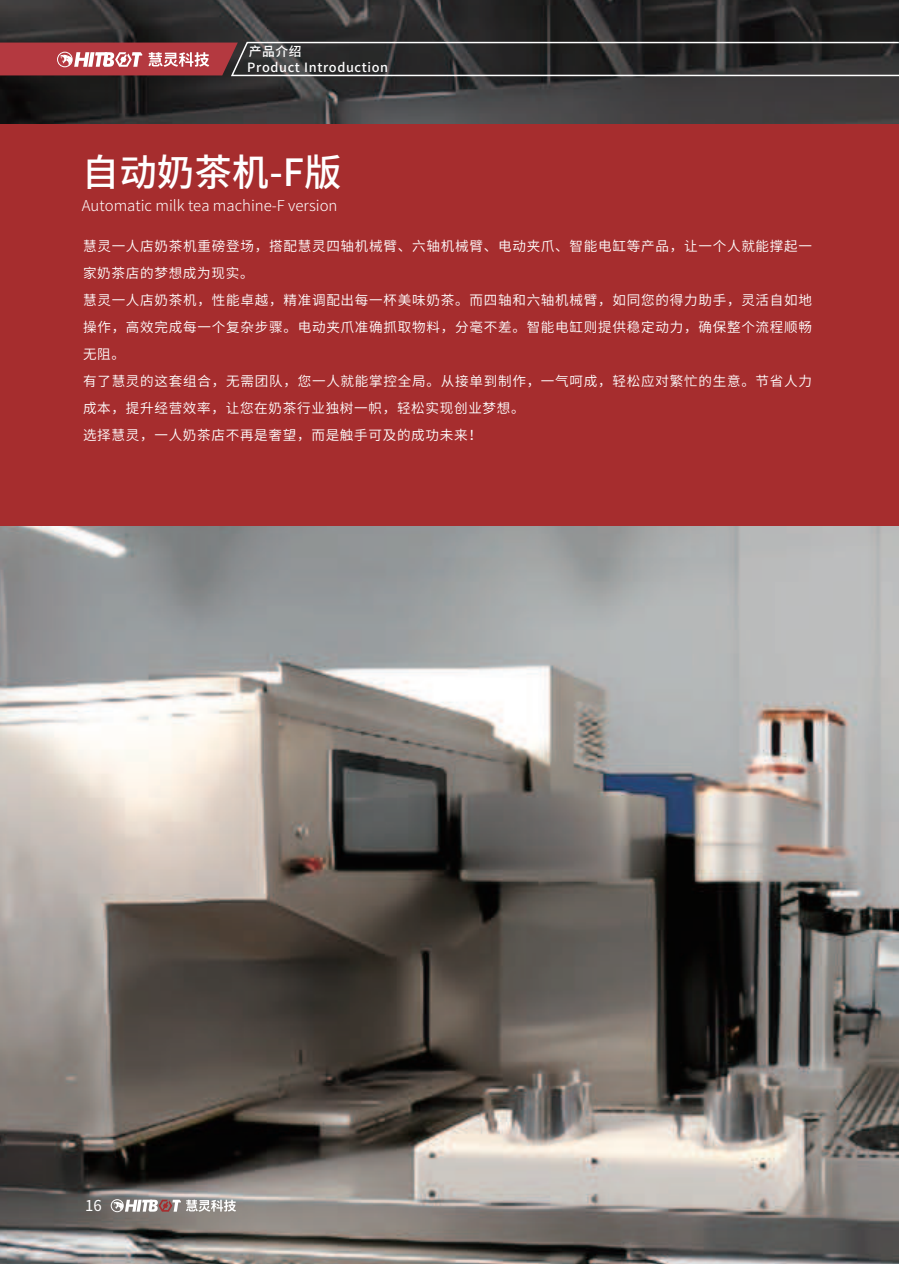
<style>
.page{position:relative;width:899px;height:1264px;background:#fff}
.page>*{position:absolute;margin:0;border:0;box-sizing:border-box;transform-origin:0 0}
.t1{font:500 37.5px "Source Han Sans CN";color:#fff}
.t2{font:300 15px "Source Han Sans CN";color:#fff}
.t3{font:15px "Source Han Sans CN";color:#fff}
.t4{font:13.5px/27px "Source Han Sans CN";letter-spacing:.055em;color:#fff}
.t5{font:500 12.75px/15.3px "Source Han Sans CN";letter-spacing:.05em;color:#fff}
</style>
<div class="page">
<img style="left:0;top:0;width:898px;height:1263px">
<div style="left:111px;top:1199px;width:12px;height:12px;border:1px solid #fff;border-radius:50%"></div>
<svg style="left:113px;top:1199px;width:123px;height:12px"></svg>
<svg style="left:0;top:41px;width:898px;height:36px;background:#594042"></svg>
<div style="left:0;top:125px;width:898px;height:401px;background:#a62d2e"></div>
<p class="t5" style="left:247px;top:44px;width:142px">产品介绍<br>Product Introduction</p>
<h1 class="t1" style="left:82px;top:151px;width:261px">自动奶茶机-F版</h1>
<p class="t2" style="left:82px;top:197px;width:257px">Automatic milk tea machine-F version</p>
<p class="t4" style="left:83px;top:233px;width:730px">慧灵一人店奶茶机重磅登场，搭配慧灵四轴机械臂、六轴机械臂、电动夹爪、智能电缸等产品，让一个人就能撑起一家奶茶店的梦想成为现实。<br>慧灵一人店奶茶机，性能卓越，精准调配出每一杯美味奶茶。而四轴和六轴机械臂，如同您的得力助手，灵活自如地操作，高效完成每一个复杂步骤。电动夹爪准确抓取物料，分毫不差。智能电缸则提供稳定动力，确保整个流程顺畅无阻。<br>有了慧灵的这套组合，无需团队，您一人就能掌控全局。从接单到制作，一气呵成，轻松应对繁忙的生意。节省人力成本，提升经营效率，让您在奶茶行业独树一帜，轻松实现创业梦想。<br>选择慧灵，一人奶茶店不再是奢望，而是触手可及的成功未来！</p>
<p class="t3" style="left:85px;top:1196px;width:18px">16</p>
</div>
